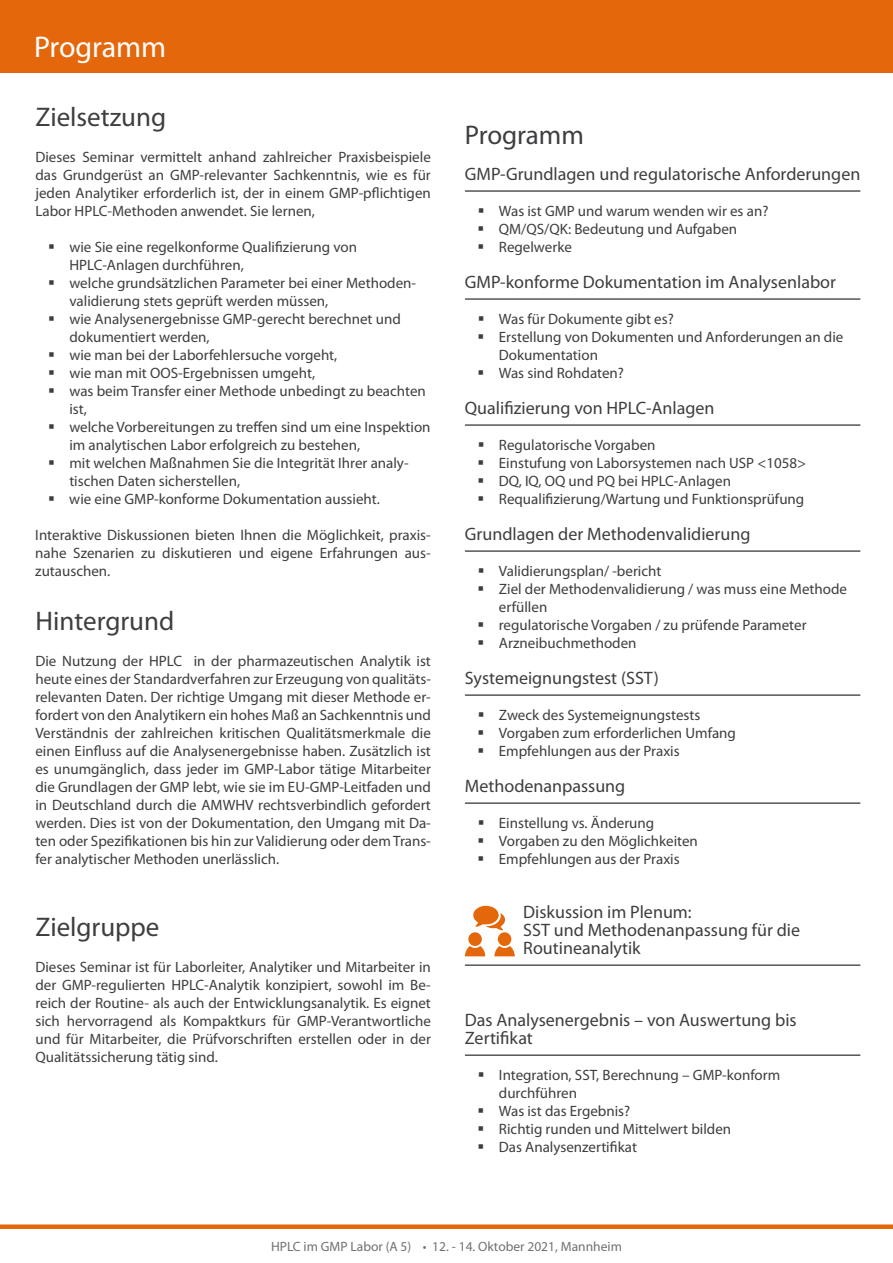
<style>
.page{position:relative;width:893px;height:1263px;background:#fff}
.page>*{position:absolute;margin:0;border:0;box-sizing:border-box;transform-origin:0 0}
.t1{font:30px "Myriad Pro";letter-spacing:-.005em;color:#fff}
.t2{font:27px "Myriad Pro";color:#3e3d40}
.t3{font:18px/18px "Myriad Pro";color:#3e3d40}
.t4{font:15px/18px "Myriad Pro";color:#3e3d40}
.t5{font:13.5px "Myriad Pro";color:#707172}
</style>
<div class="page">
<div style="left:0;top:0;width:893px;height:72px;background:#e4680b"></div>
<div style="left:0;top:1224px;width:893px;height:5px;background:#e4680b"></div>
<hr style="left:465px;top:191px;width:395px;height:1px;background:#000">
<hr style="left:465px;top:299px;width:395px;height:1px;background:#000">
<hr style="left:465px;top:425px;width:395px;height:1px;background:#000">
<hr style="left:465px;top:551px;width:395px;height:1px;background:#000">
<hr style="left:465px;top:695px;width:395px;height:1px;background:#000">
<hr style="left:465px;top:803px;width:395px;height:1px;background:#000">
<hr style="left:465px;top:965px;width:395px;height:1px;background:#000">
<hr style="left:465px;top:1055px;width:395px;height:1px;background:#000">
<svg style="left:473px;top:906px;width:32px;height:24px"></svg>
<div style="left:468px;top:932px;width:14px;height:14px;background:#e4680b;border-radius:50%"></div>
<svg style="left:465px;top:946px;width:20px;height:10px"></svg>
<div style="left:498px;top:932px;width:13px;height:14px;background:#e4680b;border-radius:50%"></div>
<svg style="left:494px;top:946px;width:21px;height:10px"></svg>
<h1 class="t1" style="left:34px;top:30px;width:134px">Programm</h1>
<h2 class="t2" style="left:35px;top:102px;width:132px">Zielsetzung</h2>
<p class="t4" style="left:35px;top:148px;width:397px;text-align:justify">Dieses Seminar vermittelt anhand zahlreicher Praxisbeispiele das Grundgerüst an GMP-relevanter Sachkenntnis, wie es für jeden Analytiker erforderlich ist, der in einem GMP-pflichtigen Labor HPLC-Methoden anwendet. Sie lernen,</p>
<p class="t4" style="left:69px;top:238px;width:363px">wie Sie eine regelkonforme Qualifizierung von HPLC-Anlagen durchführen,<br>welche grundsätzlichen Parameter bei einer Methoden&shy;validierung stets geprüft werden müssen,<br>wie Analysenergebnisse GMP-gerecht berechnet und dokumentiert werden,<br>wie man bei der Laborfehlersuche vorgeht,<br>wie man mit OOS-Ergebnissen umgeht,<br>was beim Transfer einer Methode unbedingt zu beachten ist,<br>welche Vorbereitungen zu treffen sind um eine Inspektion im analytischen Labor erfolgreich zu bestehen,<br>mit welchen Maßnahmen Sie die Integrität Ihrer analy&shy;tischen Daten sicherstellen,<br>wie eine GMP-konforme Dokumentation aussieht.</p>
<p class="t4" style="left:35px;top:526px;width:397px;text-align:justify">Interaktive Diskussionen bieten Ihnen die Möglichkeit, praxis&shy;nahe Szenarien zu diskutieren und eigene Erfahrungen aus&shy;zutauschen.</p>
<h2 class="t2" style="left:35px;top:606px;width:140px">Hintergrund</h2>
<p class="t4" style="left:35px;top:652px;width:397px;text-align:justify">Die Nutzung der HPLC in der pharmazeutischen Analytik ist heute eines der Standardverfahren zur Erzeugung von qualitäts&shy;relevanten Daten. Der richtige Umgang mit dieser Methode er&shy;fordert von den Analytikern ein hohes Maß an Sachkenntnis und Verständnis der zahlreichen kritischen Qualitätsmerkmale die einen Einfluss auf die Analysenergebnisse haben. Zusätzlich ist es unumgänglich, dass jeder im GMP-Labor tätige Mitarbeiter die Grundlagen der GMP lebt, wie sie im EU-GMP-Leitfaden und in Deutschland durch die AMWHV rechtsverbindlich gefordert werden. Dies ist von der Dokumentation, den Umgang mit Da&shy;ten oder Spezifikationen bis hin zur Validierung oder dem Trans&shy;fer analytischer Methoden unerlässlich.</p>
<h2 class="t2" style="left:35px;top:912px;width:126px">Zielgruppe</h2>
<p class="t4" style="left:35px;top:958px;width:397px;text-align:justify">Dieses Seminar ist für Laborleiter, Analytiker und Mitarbeiter in der GMP-regulierten HPLC-Analytik konzipiert, sowohl im Be&shy;reich der Routine- als auch der Entwicklungsanalytik. Es eignet sich hervorragend als Kompaktkurs für GMP-Verantwortliche und für Mitarbeiter, die Prüfvorschriften erstellen oder in der Qualitätssicherung tätig sind.</p>
<h2 class="t2" style="left:465px;top:120px;width:120px">Programm</h2>
<p class="t3" style="left:465px;top:165px;width:397px">GMP-Grundlagen und regulatorische Anforderungen</p>
<p class="t4" style="left:499px;top:202px;width:271px">Was ist GMP und warum wenden wir es an?<br>QM/QS/QK: Bedeutung und Aufgaben<br>Regelwerke</p>
<p class="t3" style="left:465px;top:273px;width:373px">GMP-konforme Dokumentation im Analysenlabor</p>
<p class="t4" style="left:499px;top:310px;width:346px">Was für Dokumente gibt es?<br>Erstellung von Dokumenten und Anforderungen an die<br>Dokumentation<br>Was sind Rohdaten?</p>
<p class="t3" style="left:465px;top:399px;width:251px">Qualifizierung von HPLC-Anlagen</p>
<p class="t4" style="left:499px;top:436px;width:309px">Regulatorische Vorgaben<br>Einstufung von Laborsystemen nach USP &lt;1058&gt; DQ, IQ, OQ und PQ bei HPLC-Anlagen Requalifizierung/Wartung und Funktionsprüfung</p>
<p class="t3" style="left:465px;top:525px;width:287px">Grundlagen der Methodenvalidierung</p>
<p class="t4" style="left:499px;top:562px;width:350px">Validierungsplan/ -bericht<br>Ziel der Methodenvalidierung / was muss eine Methode erfüllen<br>regulatorische Vorgaben / zu prüfende Parameter<br>Arzneibuchmethoden</p>
<p class="t3" style="left:465px;top:669px;width:196px">Systemeignungstest (SST)</p>
<p class="t4" style="left:499px;top:706px;width:239px">Zweck des Systemeignungstests<br>Vorgaben zum erforderlichen Umfang<br>Empfehlungen aus der Praxis</p>
<p class="t3" style="left:465px;top:777px;width:162px">Methodenanpassung</p>
<p class="t4" style="left:499px;top:814px;width:201px">Einstellung vs. Änderung<br>Vorgaben zu den Möglichkeiten<br>Empfehlungen aus der Praxis</p>
<p class="t3" style="left:523px;top:903px;width:278px">Diskussion im Plenum:<br>SST und Methodenanpassung für die<br>Routineanalytik</p>
<p class="t3" style="left:465px;top:1011px;width:333px">Das Analysenergebnis – von Auswertung bis<br>Zertifikat</p>
<p class="t4" style="left:499px;top:1066px;width:283px">Integration, SST, Berechnung – GMP-konform durchführen<br>Was ist das Ergebnis?<br>Richtig runden und Mittelwert bilden<br>Das Analysenzertifikat</p>
<p class="t5" style="left:271px;top:1239px;width:352px">HPLC im GMP Labor (A 5) • 12. - 14. Oktober 2021, Mannheim</p>
</div>
